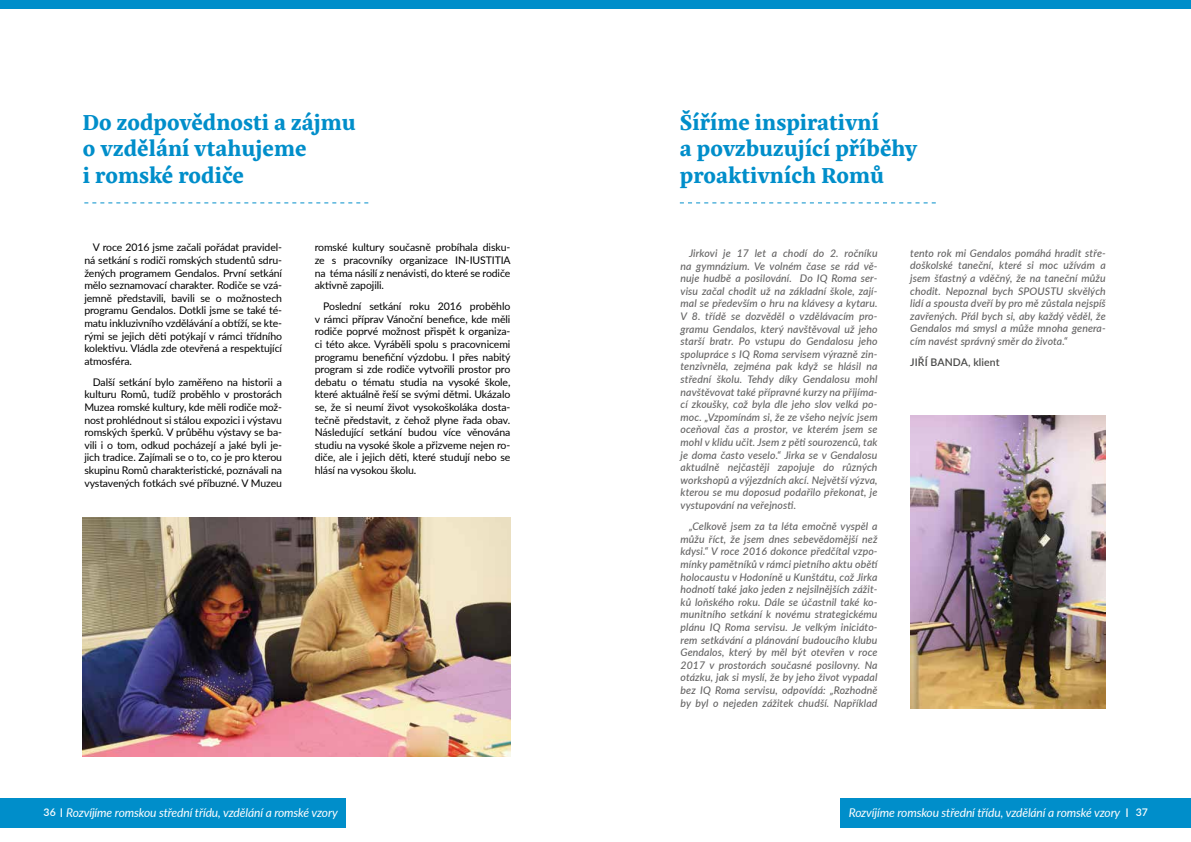
<style>
.page{position:relative;width:1191px;height:842px;background:#fff}
.page>*{position:absolute;margin:0;border:0;box-sizing:border-box;transform-origin:0 0}
.t1{font:700 22px/26.4px "Eskorte Latin";color:#008eca}
.t2{font:italic 12px "Lato";letter-spacing:-.01em;color:#fff}
.t3{font:italic 500 10.5px/12.6px "Lato";letter-spacing:.01em;color:#646363;text-align:justify}
.t4{font:10.5px/12.6px "Lato";letter-spacing:-.01em;color:#000;text-align:justify}
.t5{font:600 10.5px "Lato";letter-spacing:.01em;color:#4a4a49}
.s1{font-weight:600;font-style:normal;font-size:10.5px}
.s2{font-style:normal}
</style>
<div class="page">
<img style="left:83px;top:518px;width:427px;height:239px">
<img style="left:910px;top:415px;width:196px;height:294px">
<svg style="left:84px;top:202px;width:284px;height:1px"></svg>
<svg style="left:680px;top:202px;width:255px;height:1px"></svg>
<div style="left:840px;top:798px;width:351px;height:30px;background:#008eca"></div>
<div style="left:595px;top:0;width:596px;height:9px;background:#008eca"></div>
<div style="left:0;top:798px;width:346px;height:30px;background:#008eca"></div>
<div style="left:0;top:0;width:595px;height:9px;background:#008eca"></div>
<h1 class="t1" style="left:83px;top:109px;width:274px">Do zodpovědnosti a zájmu o vzdělání vtahujeme<br>i romské rodiče</h1>
<p class="t4" style="left:84px;top:241px;width:199px;text-indent:9px">V roce 2016 jsme začali pořádat pravidel&shy;ná setkání s rodiči romských studentů sdru&shy;žených programem Gendalos. První setkání mělo seznamovací charakter. Rodiče se vzá&shy;jemně představili, bavili se o možnostech programu Gendalos. Dotkli jsme se také té&shy;matu inkluzivního vzdělávání a obtíží, se kte&shy;rými se jejich děti potýkají v rámci třídního kolektivu. Vládla zde otevřená a respektující atmosféra.</p>
<p class="t4" style="left:84px;top:375px;width:199px;text-indent:9px">Další setkání bylo zaměřeno na historii a kulturu Romů, tudíž proběhlo v prostorách Muzea romské kultury, kde měli rodiče mož&shy;nost prohlédnout si stálou expozici i výstavu romských šperků. V průběhu výstavy se ba&shy;vili i o tom, odkud pocházejí a jaké byli je&shy;jich tradice. Zajímali se o to, co je pro kterou skupinu Romů charakteristické, poznávali na vystavených fotkách své příbuzné. V Muzeu</p>
<p class="t4" style="left:315px;top:241px;width:197px">romské kultury současně probíhala disku&shy;ze s pracovníky organizace IN-IUSTITIA na téma násilí z nenávisti, do které se rodiče aktivně zapojili.</p>
<p class="t4" style="left:315px;top:300px;width:197px;text-indent:9px">Poslední setkání roku 2016 proběhlo v rámci příprav Vánoční benefice, kde měli rodiče poprvé možnost přispět k organiza&shy;ci této akce. Vyráběli spolu s pracovnicemi programu benefiční výzdobu. I přes nabitý program si zde rodiče vytvořili prostor pro debatu o tématu studia na vysoké škole, které aktuálně řeší se svými dětmi. Ukázalo se, že si neumí život vysokoškoláka dosta&shy;tečně představit, z čehož plyne řada obav.<br>Následující setkání budou více věnována studiu na vysoké škole a přizveme nejen ro&shy;diče, ale i jejich děti, které studují nebo se hlásí na vysokou školu.</p>
<h1 class="t1" style="left:680px;top:109px;width:239px">Šíříme inspirativní<br>a povzbuzující příběhy proaktivních Romů</h1>
<p class="t3" style="left:680px;top:246px;width:199px;text-indent:9px">Jirkovi je 17 let a chodí do 2. ročníku na gymnázium. Ve volném čase se rád vě&shy;nuje hudbě a posilování. Do IQ Roma ser&shy;visu začal chodit už na základní škole, zají&shy;mal se především o hru na klávesy a kytaru.<br>V 8. třídě se dozvěděl o vzdělávacím pro&shy;gramu Gendalos, který navštěvoval už jeho starší bratr. Po vstupu do Gendalosu jeho spolupráce s IQ Roma servisem výrazně zin&shy;tenzivněla, zejména pak když se hlásil na střední školu. Tehdy díky Gendalosu mohl navštěvovat také přípravné kurzy na přijíma&shy;cí zkoušky, což byla dle jeho slov velká po&shy;moc. „Vzpomínám si, že ze všeho nejvíc jsem oceňoval čas a prostor, ve kterém jsem se mohl v klidu učit. Jsem z pěti sourozenců, tak je doma často veselo.“ Jirka se v Gendalosu aktuálně nejčastěji zapojuje do různých workshopů a výjezdních akcí. Největší výzva, kterou se mu doposud podařilo překonat, je vystupování na veřejnosti.</p>
<p class="t3" style="left:680px;top:520px;width:199px;text-indent:9px">„Celkově jsem za ta léta emočně vyspěl a můžu říct, že jsem dnes sebevědomější než kdysi.“ V roce 2016 dokonce předčítal vzpo&shy;mínky pamětníků v rámci pietního aktu obětí holocaustu v Hodoníně u Kunštátu, což Jirka hodnotí také jako jeden z nejsilnějších zážit&shy;ků loňského roku. Dále se účastnil také ko&shy;munitního setkání k novému strategickému plánu IQ Roma servisu. Je velkým iniciáto&shy;rem setkávání a plánování budoucího klubu Gendalos, který by měl být otevřen v roce 2017 v prostorách současné posilovny. Na otázku, jak si myslí, že by jeho život vypadal bez IQ Roma servisu, odpovídá: „Rozhodně by byl o nejeden zážitek chudší. Například</p>
<p class="t3" style="left:910px;top:246px;width:197px">tento rok mi Gendalos pomáhá hradit stře&shy;doškolské taneční, které si moc užívám a jsem šťastný a vděčný, že na taneční můžu chodit. Nepoznal bych SPOUSTU skvělých lidí a spousta dveří by pro mě zůstala nejspíš zavřených. Přál bych si, aby každý věděl, že Gendalos má smysl a může mnoha genera&shy;cím navést správný směr do života.“</p>
<p class="t5" style="left:910px;top:355px;width:91px">JIŘÍ BANDA, klient</p>
<p class="t2" style="left:44px;top:804px;width:296px"><span class="s1">36</span> <span class="s2">I</span> Rozvíjíme romskou střední třídu, vzdělání a romské vzory</p>
<p class="t2" style="left:849px;top:804px;width:300px">Rozvíjíme romskou střední třídu, vzdělání a romské vzory <span class="s2">I</span> <span class="s1">37</span></p>
</div>
